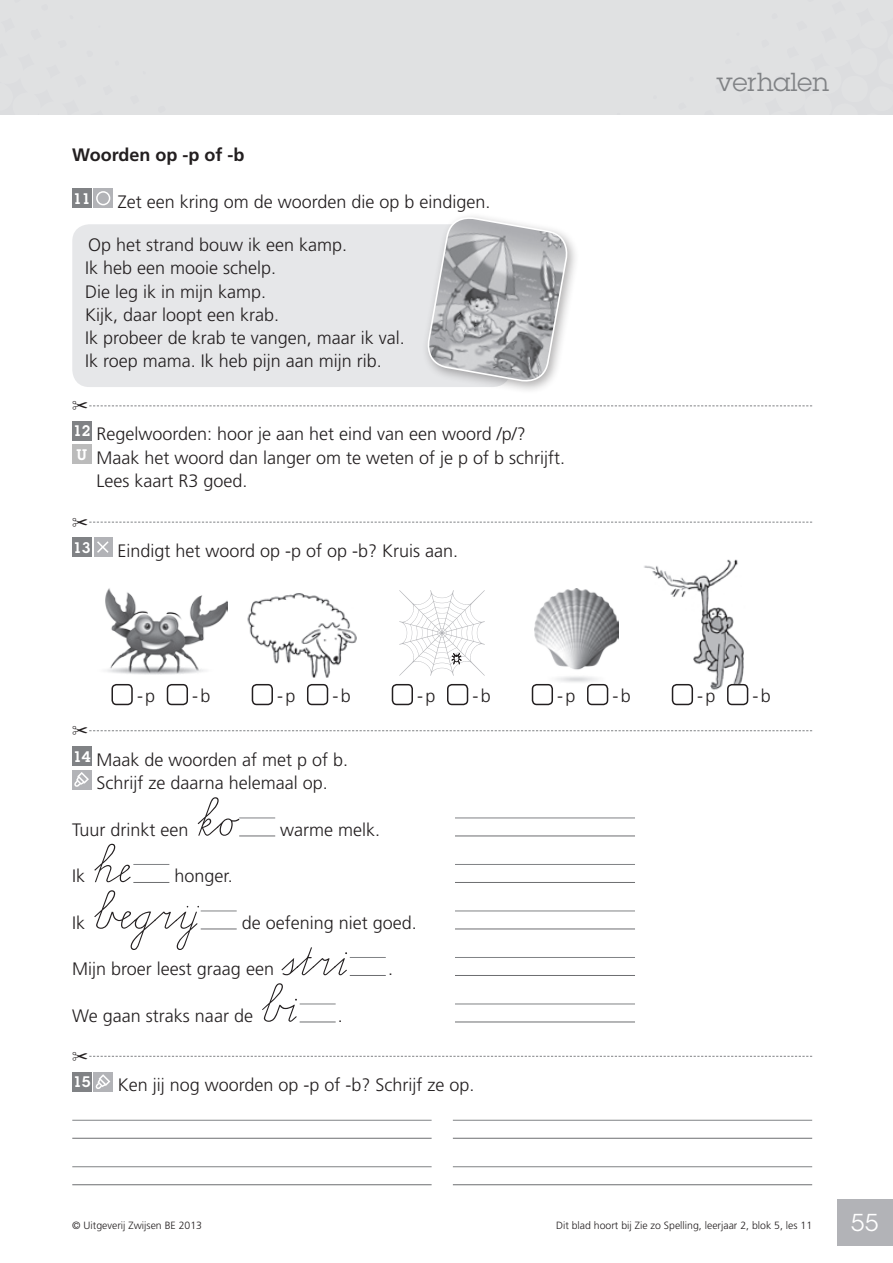
<style>
.page{position:relative;width:893px;height:1263px;background:#fff}
.page>*{position:absolute;margin:0;border:0;box-sizing:border-box;transform-origin:0 0}
.t1{font:60px "Zwijsen Schrift Vlaanderen";color:#231f20}
.t2{font:25.5px "Lubalin Graph Std";color:#808285}
.t3{font:24px "Lubalin Graph Std";color:#fff}
.t4{font:300 18px/23.2px "Zwijsen Frutiger";color:#231f20;text-align:center}
.t5{font:700 18px "Zwijsen Frutiger";color:#231f20}
.t6{font:600 15px "Lubalin Graph Std";color:#fff}
.t7{font:300 10.5px "Zwijsen Frutiger";color:#231f20}
</style>
<div class="page">
<div style="left:0;top:0;width:893px;height:115px;background:#e0e1e2"></div>
<img style="left:105px;top:588px;width:122px;height:86px">
<img style="left:534px;top:588px;width:85px;height:96px">
<img style="left:247px;top:593px;width:110px;height:85px">
<img style="left:644px;top:559px;width:105px;height:145px">
<svg style="left:399px;top:590px;width:86px;height:86px"></svg>
<div style="left:838px;top:1199px;width:55px;height:47px;background:#b2b3b7"></div>
<div style="left:72px;top:189px;width:19px;height:19px;background:#808285"></div>
<div style="left:94px;top:189px;width:19px;height:19px;background:#b2b3b7"></div>
<svg style="left:96px;top:191px;width:14px;height:14px"></svg>
<div style="left:72px;top:1072px;width:19px;height:19px;background:#808285"></div>
<div style="left:94px;top:1072px;width:19px;height:19px;background:#b2b3b7"></div>
<svg style="left:96px;top:1074px;width:14px;height:15px"></svg>
<hr style="left:72px;top:1138px;width:360px;height:1px;background:#6c6d70">
<hr style="left:72px;top:1184px;width:360px;height:1px;background:#6c6d70">
<hr style="left:72px;top:1120px;width:360px;height:1px;background:#808285">
<hr style="left:72px;top:1166px;width:360px;height:1px;background:#808285">
<hr style="left:453px;top:1138px;width:359px;height:1px;background:#6c6d70">
<hr style="left:453px;top:1184px;width:359px;height:1px;background:#6c6d70">
<hr style="left:453px;top:1120px;width:359px;height:1px;background:#808285">
<hr style="left:453px;top:1166px;width:359px;height:1px;background:#808285">
<div style="left:72px;top:421px;width:19px;height:19px;background:#808285"></div>
<div style="left:72px;top:444px;width:19px;height:20px;background:#bbb"></div>
<div style="left:72px;top:537px;width:19px;height:20px;background:#808285"></div>
<div style="left:94px;top:537px;width:18px;height:20px;background:#b2b3b7"></div>
<svg style="left:97px;top:541px;width:12px;height:12px"></svg>
<hr style="left:239px;top:835px;width:36px;height:1px;background:#6c6d70">
<hr style="left:455px;top:835px;width:180px;height:1px;background:#6c6d70">
<hr style="left:133px;top:882px;width:36px;height:1px;background:#6c6d70">
<hr style="left:455px;top:882px;width:180px;height:1px;background:#6c6d70">
<hr style="left:201px;top:928px;width:36px;height:1px;background:#6c6d70">
<hr style="left:455px;top:928px;width:180px;height:1px;background:#6c6d70">
<hr style="left:350px;top:975px;width:36px;height:1px;background:#6c6d70">
<hr style="left:455px;top:975px;width:180px;height:1px;background:#6c6d70">
<hr style="left:300px;top:1021px;width:36px;height:1px;background:#6c6d70">
<hr style="left:455px;top:1021px;width:180px;height:1px;background:#6c6d70">
<div style="left:72px;top:747px;width:19px;height:19px;background:#808285"></div>
<div style="left:72px;top:770px;width:19px;height:19px;background:#b2b3b7"></div>
<svg style="left:74px;top:772px;width:15px;height:15px"></svg>
<hr style="left:239px;top:818px;width:36px;height:1px;background:#808285">
<hr style="left:455px;top:818px;width:180px;height:1px;background:#808285">
<hr style="left:133px;top:864px;width:36px;height:1px;background:#808285">
<hr style="left:455px;top:864px;width:180px;height:1px;background:#808285">
<hr style="left:201px;top:911px;width:36px;height:1px;background:#808285">
<hr style="left:455px;top:911px;width:180px;height:1px;background:#808285">
<hr style="left:350px;top:957px;width:36px;height:1px;background:#808285">
<hr style="left:455px;top:957px;width:180px;height:1px;background:#808285">
<hr style="left:300px;top:1004px;width:36px;height:1px;background:#808285">
<hr style="left:455px;top:1004px;width:180px;height:1px;background:#808285">
<div style="left:111px;top:684px;width:22px;height:21px;border:2px solid #231f20;border-radius:4px"></div>
<div style="left:167px;top:684px;width:21px;height:21px;border:2px solid #231f20;border-radius:4px"></div>
<div style="left:252px;top:684px;width:21px;height:21px;border:2px solid #231f20;border-radius:4px"></div>
<div style="left:307px;top:684px;width:21px;height:21px;border:2px solid #231f20;border-radius:4px"></div>
<div style="left:392px;top:684px;width:21px;height:21px;border:2px solid #231f20;border-radius:4px"></div>
<div style="left:447px;top:684px;width:21px;height:21px;border:2px solid #231f20;border-radius:4px"></div>
<div style="left:532px;top:684px;width:21px;height:21px;border:2px solid #231f20;border-radius:4px"></div>
<div style="left:587px;top:684px;width:21px;height:21px;border:2px solid #231f20;border-radius:4px"></div>
<div style="left:672px;top:685px;width:20px;height:19px;background:#fff;border-radius:4px"></div>
<div style="left:672px;top:684px;width:21px;height:21px;border:2px solid #231f20;border-radius:4px"></div>
<div style="left:728px;top:685px;width:19px;height:19px;background:#fff;border-radius:4px"></div>
<div style="left:727px;top:684px;width:21px;height:21px;border:2px solid #231f20;border-radius:4px"></div>
<div style="left:72px;top:224px;width:438px;height:163px;background:#e6e7e9;border-radius:17px"></div>
<div style="left:421px;top:211px;width:159px;height:183px;background:#231f20;opacity:.35"></div>
<svg style="left:425px;top:214px;width:145px;height:170px"></svg>
<svg style="left:89px;top:1055px;width:723px;height:2px"></svg>
<svg style="left:89px;top:405px;width:723px;height:2px"></svg>
<svg style="left:89px;top:521px;width:723px;height:2px"></svg>
<svg style="left:89px;top:730px;width:723px;height:2px"></svg>
<p class="t5" style="left:72px;top:144px;width:174px">Woorden op -p of -b</p>
<p class="t6" style="left:73px;top:189px;width:19px">11</p>
<p class="t4" style="left:118px;top:190px;width:374px">Zet een kring om de woorden die op b eindigen.</p>
<p class="t4" style="left:85px;top:233px;width:321px;text-align:left">Op het strand bouw ik een kamp.<br>Ik heb een mooie schelp.<br>Die leg ik in mijn kamp.<br>Kijk, daar loopt een krab.<br>Ik probeer de krab te vangen, maar ik val.<br>Ik roep mama. Ik heb pijn aan mijn rib.</p>
<p class="t4" style="left:73px;top:422px;width:454px"><sup>12</sup> Regelwoorden: hoor je aan het eind van een woord /p/?</p>
<p class="t4" style="left:77px;top:446px;width:490px"><sup>U</sup> Maak het woord dan langer om te weten of je p of b schrijft.</p>
<p class="t4" style="left:96px;top:469px;width:153px">Lees kaart R3 goed.</p>
<p class="t6" style="left:73px;top:537px;width:19px">13</p>
<p class="t4" style="left:117px;top:539px;width:342px">Eindigt het woord op -p of op -b? Kruis aan.</p>
<h2 class="t2" style="left:716px;top:66px;width:114px">verhalen</h2>
<p class="t4" style="left:137px;top:684px;width:20px">-p</p>
<p class="t4" style="left:192px;top:684px;width:20px">-b</p>
<p class="t4" style="left:277px;top:684px;width:20px">-p</p>
<p class="t4" style="left:332px;top:684px;width:20px">-b</p>
<p class="t4" style="left:417px;top:684px;width:20px">-p</p>
<p class="t4" style="left:472px;top:684px;width:20px">-b</p>
<p class="t4" style="left:557px;top:684px;width:20px">-p</p>
<p class="t4" style="left:612px;top:684px;width:20px">-b</p>
<p class="t4" style="left:697px;top:684px;width:20px">-p</p>
<p class="t4" style="left:752px;top:684px;width:20px">-b</p>
<p class="t4" style="left:73px;top:748px;width:277px"><sup>14</sup> Maak de woorden af met p of b.<br>Schrijf ze daarna helemaal op.</p>
<p class="t4" style="left:72px;top:818px;width:118px">Tuur drinkt een</p>
<h1 class="t1" style="left:194px;top:786px;width:47px">ko</h1>
<p class="t4" style="left:280px;top:818px;width:101px">warme melk.</p>
<p class="t4" style="left:72px;top:864px;width:14px">Ik</p>
<h1 class="t1" style="left:90px;top:832px;width:45px">he</h1>
<p class="t4" style="left:174px;top:864px;width:60px">honger.</p>
<h1 class="t1" style="left:90px;top:879px;width:112px">begrij</h1>
<p class="t4" style="left:242px;top:911px;width:177px">de oefening niet goed.</p>
<p class="t4" style="left:72px;top:957px;width:203px">Mijn broer leest graag een</p>
<p class="t4" style="left:72px;top:911px;width:14px">Ik</p>
<h1 class="t1" style="left:284px;top:925px;width:67px">stri</h1>
<p class="t4" style="left:388px;top:957px;width:7px">.</p>
<p class="t4" style="left:72px;top:1004px;width:182px">We gaan straks naar de</p>
<h1 class="t1" style="left:258px;top:972px;width:43px">bi</h1>
<p class="t4" style="left:338px;top:1004px;width:7px">.</p>
<p class="t6" style="left:73px;top:1072px;width:19px">15</p>
<p class="t4" style="left:118px;top:1073px;width:358px">Ken jij nog woorden op -p of -b? Schrijf ze op.</p>
<p class="t7" style="left:72px;top:1219px;width:131px">© Uitgeverij Zwijsen BE 2013</p>
<p class="t7" style="left:556px;top:1219px;width:258px">Dit blad hoort bij Zie zo Spelling, leerjaar 2, blok 5, les 11</p>
<h3 class="t3" style="left:851px;top:1208px;width:29px">55</h3>
</div>
